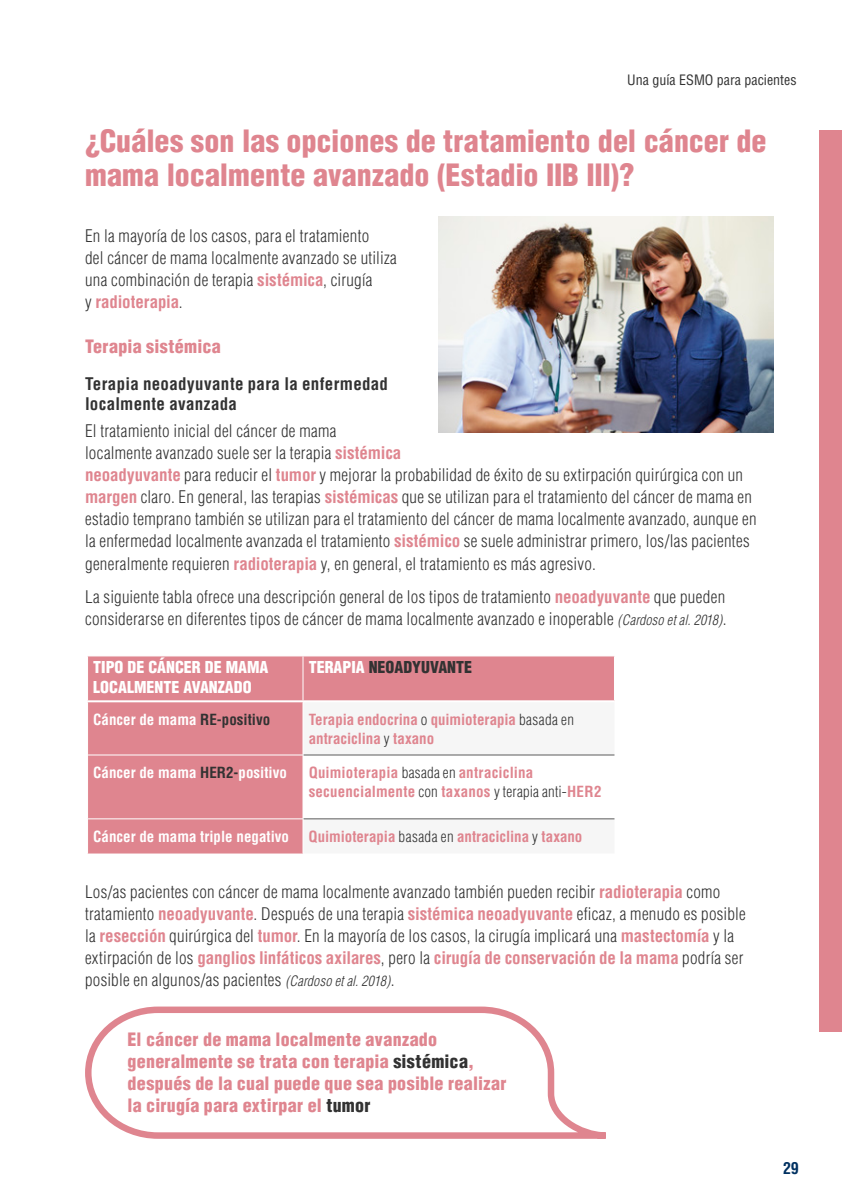
<style>
.page{position:relative;width:842px;height:1191px;background:#fff}
.page>*{position:absolute;margin:0;border:0;box-sizing:border-box;transform-origin:0 0}
.t1{font:900 condensed 30px/34px "Helvetica LT Std";color:#df858f}
.t2{font:900 condensed 18px/22px "Helvetica LT Std";letter-spacing:.015em;color:#df858f}
.t3{font:300 condensed 17px/22px "Helvetica LT Std";letter-spacing:.02em;color:#323232}
.t4{font:700 condensed 17px/20px "Helvetica LT Std";letter-spacing:.015em;color:#323232}
.t5{font:900 condensed 16px/20px "Helvetica LT Std";color:#fff}
.t6{font:900 condensed 16px "Helvetica LT Std";color:#323232}
.t7{font:700 condensed 16px "Helvetica LT Std";color:#003161}
.t8{font:700 condensed 15px/19px "Helvetica";letter-spacing:.005em;color:#df858f}
.t9{font:700 condensed 15px "Helvetica";color:#fff}
.t10{font:condensed 14px "Helvetica LT Std";color:#323232}
.s1{font-weight:700;color:#df858f}
.s2{font-family:"Helvetica";font-style:italic;font-size:14px}
.s3{color:#fff}
.s4{color:#323232}
.s5{font-family:"Helvetica LT Std";font-weight:300;color:#323232}
</style>
<div class="page">
<div style="left:819px;top:130px;width:23px;height:902px;background:#df858f"></div>
<div style="left:88px;top:656px;width:526px;height:197px;background:#df858f"></div>
<svg style="left:304px;top:702px;width:310px;height:151px;fill:#f6f6f6"></svg>
<hr style="left:303px;top:656px;width:1px;height:44px;background:#fff">
<hr style="left:303px;top:754px;width:311px;height:1px;background:#5b5b5b">
<hr style="left:303px;top:818px;width:311px;height:1px;background:#5b5b5b">
<hr style="left:88px;top:754px;width:215px;height:1px;background:#fff">
<hr style="left:88px;top:818px;width:215px;height:1px;background:#fff">
<hr style="left:87px;top:700px;width:216px;height:2px;background:#fff">
<hr style="left:303px;top:700px;width:312px;height:2px;background:#fff">
<hr style="left:303px;top:702px;width:1px;height:52px;background:#fff">
<hr style="left:303px;top:755px;width:1px;height:63px;background:#fff">
<hr style="left:303px;top:819px;width:1px;height:34px;background:#fff">
<svg style="left:85px;top:1006px;width:521px;height:133px"></svg>
<img style="left:438px;top:216px;width:336px;height:216px">
<p class="t10" style="left:627px;top:71px;width:171px">Una guía ESMO para pacientes</p>
<h1 class="t1" style="left:85px;top:124px;width:683px">¿Cuáles son las opciones de tratamiento del cáncer de mama localmente avanzado (Estadio IIB III)?</h1>
<p class="t3" style="left:85px;top:225px;width:313px">En la mayoría de los casos, para el tratamiento<br>del cáncer de mama localmente avanzado se utiliza una combinación de terapia <span class="s1">sistémica</span>, cirugía<br>y <span class="s1">radioterapia</span>.</p>
<p class="t2" style="left:85px;top:335px;width:137px">Terapia sistémica</p>
<p class="t4" style="left:85px;top:373px;width:305px">Terapia neoadyuvante para la enfermedad localmente avanzada</p>
<p class="t3" style="left:85px;top:420px;width:673px">El tratamiento inicial del cáncer de mama<br>localmente avanzado suele ser la terapia <span class="s1">sistémica<br>neoadyuvante</span> para reducir el <span class="s1">tumor</span> y mejorar la probabilidad de éxito de su extirpación quirúrgica con un <span class="s1">margen</span> claro. En general, las terapias <span class="s1">sistémicas</span> que se utilizan para el tratamiento del cáncer de mama en estadio temprano también se utilizan para el tratamiento del cáncer de mama localmente avanzado, aunque en la enfermedad localmente avanzada el tratamiento <span class="s1">sistémico</span> se suele administrar primero, los/las pacientes generalmente requieren <span class="s1">radioterapia</span> y, en general, el tratamiento es más agresivo.</p>
<p class="t3" style="left:85px;top:585px;width:643px">La siguiente tabla ofrece una descripción general de los tipos de tratamiento <span class="s1">neoadyuvante</span> que pueden considerarse en diferentes tipos de cáncer de mama localmente avanzado e inoperable <span class="s2">(Cardoso et al. 2018)</span>.</p>
<p class="t5" style="left:93px;top:657px;width:177px">TIPO DE CÁNCER DE MAMA<br>LOCALMENTE AVANZADO</p>
<p class="t6" style="left:309px;top:657px;width:165px"><span class="s3">TERAPIA</span> NEOADYUVANTE</p>
<p class="t9" style="left:93px;top:710px;width:179px">Cáncer de mama <span class="s4">RE-positivo</span></p>
<p class="t8" style="left:309px;top:709px;width:267px">Terapia endocrina <span class="s5">o</span> quimioterapia <span class="s5">basada en </span>antraciclina <span class="s5">y</span> taxano</p>
<p class="t9" style="left:93px;top:763px;width:195px">Cáncer de mama <span class="s4">HER2-</span>positivo</p>
<p class="t8" style="left:309px;top:763px;width:294px">Quimioterapia <span class="s5">basada en</span> antraciclina secuencialmente <span class="s5">con</span> taxanos <span class="s5">y terapia anti-</span>HER2</p>
<p class="t9" style="left:93px;top:827px;width:197px">Cáncer de mama triple negativo</p>
<p class="t8" style="left:309px;top:827px;width:275px">Quimioterapia <span class="s5">basada en</span> antraciclina <span class="s5">y</span> taxano</p>
<p class="t3" style="left:85px;top:880px;width:662px">Los/as pacientes con cáncer de mama localmente avanzado también pueden recibir <span class="s1">radioterapia</span> como tratamiento <span class="s1">neoadyuvante</span>. Después de una terapia <span class="s1">sistémica neoadyuvante</span> eficaz, a menudo es posible la <span class="s1">resección</span> quirúrgica del <span class="s1">tumor</span>. En la mayoría de los casos, la cirugía implicará una <span class="s1">mastectomía</span> y la extirpación de los <span class="s1">ganglios linfáticos axilares</span>, pero la <span class="s1">cirugía de conservación de la mama</span> podría ser posible en algunos/as pacientes <span class="s2">(Cardoso et al. 2018)</span>.</p>
<p class="t2" style="left:128px;top:1028px;width:380px">El cáncer de mama localmente avanzado generalmente se trata con terapia <span class="s4">sistémica</span>, después de la cual puede que sea posible realizar la cirugía para extirpar el <span class="s4">tumor</span></p>
<p class="t7" style="left:783px;top:1158px;width:17px">29</p>
</div>
